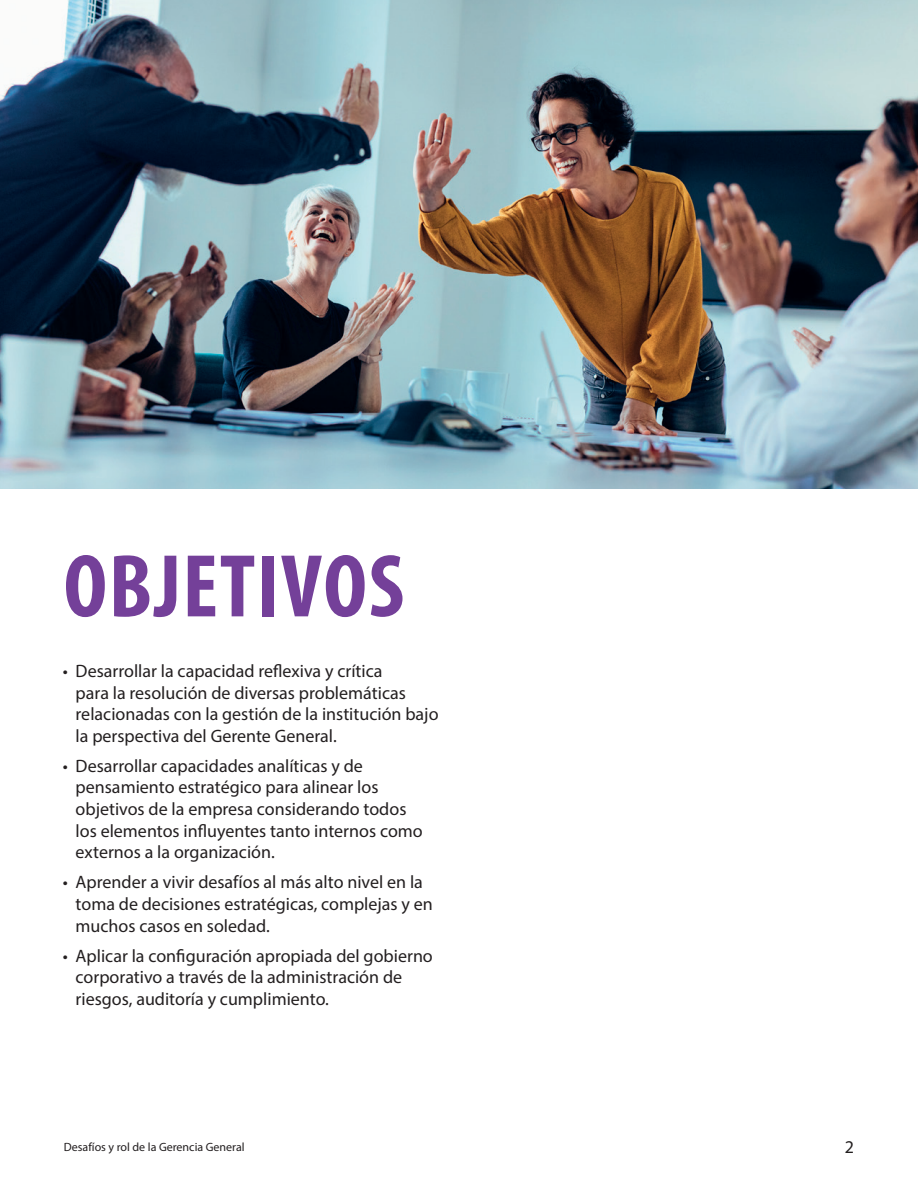
<style>
.page{position:relative;width:918px;height:1188px;background:#fff}
.page>*{position:absolute;margin:0;border:0;box-sizing:border-box;transform-origin:0 0}
.t1{font:700 condensed 90px "Myriad Pro";letter-spacing:.02em;color:#744099}
.t2{font:18px/21.6px "Myriad Pro";color:#231f20}
.t3{font:12px "Myriad Pro";color:#231f20}
</style>
<div class="page">
<img style="left:0;top:0;width:918px;height:489px">
<h1 class="t1" style="left:64px;top:530px;width:342px">OBJETIVOS</h1>
<p class="t2" style="left:76px;top:660px;width:364px;text-indent:-13px">• Desarrollar la capacidad reflexiva y crítica<br>para la resolución de diversas problemáticas relacionadas con la gestión de la institución bajo la perspectiva del Gerente General.</p>
<p class="t2" style="left:76px;top:755px;width:349px;text-indent:-13px">• Desarrollar capacidades analíticas y de pensamiento estratégico para alinear los objetivos de la empresa considerando todos los elementos influyentes tanto internos como externos a la organización.</p>
<p class="t2" style="left:76px;top:871px;width:359px;text-indent:-13px">• Aprender a vivir desafíos al más alto nivel en la toma de decisiones estratégicas, complejas y en muchos casos en soledad.</p>
<p class="t2" style="left:76px;top:945px;width:359px;text-indent:-13px">• Aplicar la configuración apropiada del gobierno corporativo a través de la administración de riesgos, auditoría y cumplimiento.</p>
<p class="t3" style="left:64px;top:1139px;width:183px">Desafíos y rol de la Gerencia General</p>
<p class="t2" style="left:845px;top:1136px;width:11px">2</p>
</div>
